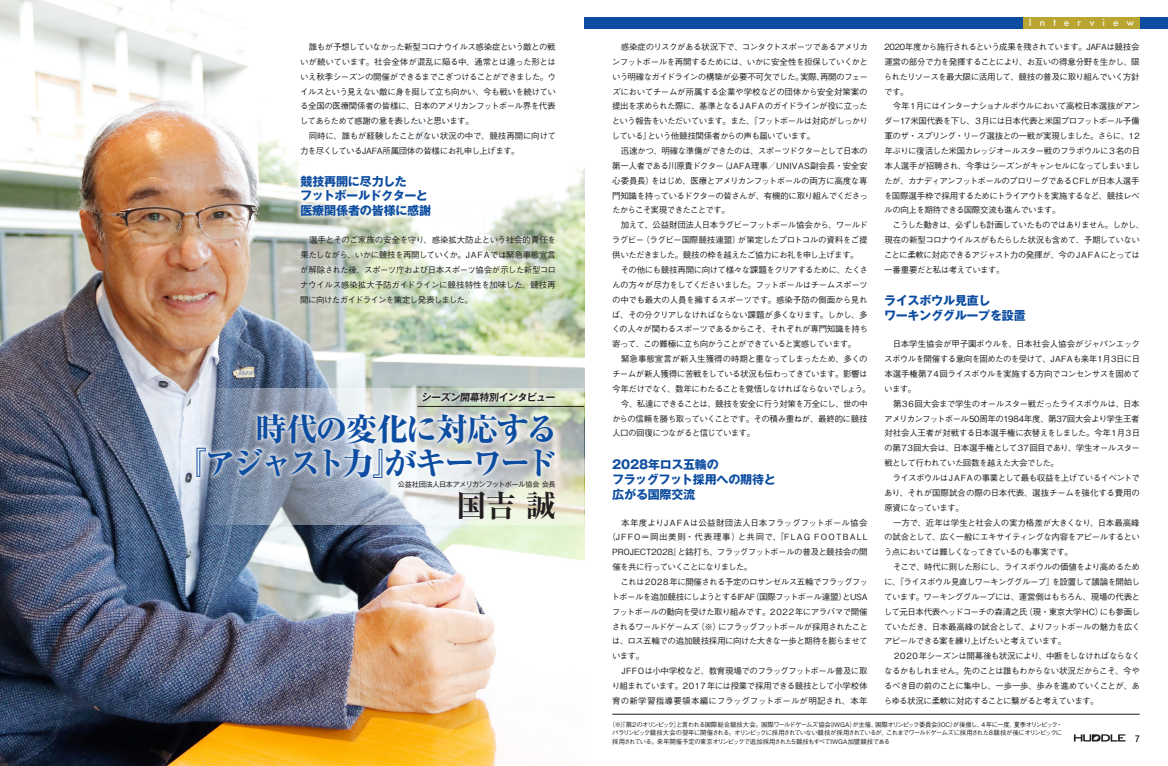
<style>
.page{position:relative;width:1168px;height:766px;background:#fff}
.page>*{position:absolute;margin:0;border:0;box-sizing:border-box;transform-origin:0 0}
.t1{font:800 31.9px "Ryumin Pro";letter-spacing:-.12em;color:#0d4da1}
.t2{font:800 31.9px "Ryumin Pro";letter-spacing:-.055em;color:#0d4da1}
.t3{font:700 expanded 30.5px "Ryumin Pro";color:#231f20}
.t4{font:700 12px/14.8px "Gothic MB101 Pro";letter-spacing:-.02em;color:#0d4da1}
.t5{font:700 9.9px "Gothic MB101 Pro De";color:#231f20}
.t6{font:9.9px "Futura";letter-spacing:.85em;color:#fff}
.t7{font:500 condensed 9.6px "Helvetica Neue LT Std";color:#231f20}
.本文{font:500 8.5px/14.8px "Gothic BBB Pro";letter-spacing:-.06em;color:#231f20;text-align:justify}
.本文-2{font:500 8.5px "Gothic BBB Pro";letter-spacing:.14em;color:#231f20}
.本文-3{font:500 8.5px "Gothic BBB Pro";letter-spacing:.01em;color:#231f20}
.本文-4{font:500 8.5px "Gothic BBB Pro";letter-spacing:-.09em;color:#231f20}
.t8{font:7.1px "Gothic MB101 Pro";letter-spacing:-.04em;color:#231f20}
.t9{font:500 6.4px/8.5px "Gothic BBB Pro";letter-spacing:-.065em;color:#231f20;text-align:justify}
</style>
<div class="page">
<svg style="left:1074px;top:734px;width:51px;height:7px"></svg>
<img style="left:0;top:0;width:584px;height:765px">
<div style="left:584px;top:17px;width:584px;height:11px;background:#0d4da1"></div>
<svg style="left:185px;top:388px;width:399px;height:136px;background:#b7c0c5"></svg>
<div style="left:294px;top:169px;width:143px;height:54px;background:#fff;opacity:.75"></div>
<div style="left:191px;top:408px;width:369px;height:74px;background:#fff;opacity:.75"></div>
<svg style="left:417px;top:387px;width:144px;height:20px;background:#d1dbcb"></svg>
<div style="left:1023px;top:17px;width:117px;height:11px;background:#bba532"></div>
<hr style="left:612px;top:713px;width:528px;height:1px;background:#231f20">
<hr style="left:418px;top:406px;width:166px;height:1px;background:#231f20">
<p class="本文" style="left:300px;top:38px;width:258px">　誰もが予想していなかった新型コロナウイルス感染症という敵との戦いが続いています。社会全体が混乱に陥る中、通常とは違った形とはいえ秋季シーズンの開催ができるまでこぎつけることができました。ウイルスという見えない敵に身を挺して立ち向かい、今も戦いを続けている全国の医療関係者の皆様に、日本のアメリカンフットボール界を代表してあらためて感謝の意を表したいと思います。</p>
<p class="本文" style="left:300px;top:127px;width:257px">　同時に、誰もが経験したことがない状況の中で、競技再開に向けて力を尽くしているJAFA所属団体の皆様にお礼申し上げます。</p>
<p class="t4" style="left:300px;top:172px;width:133px">競技再開に尽力した<br>フットボールドクターと医療関係者の皆様に感謝</p>
<p class="本文" style="left:300px;top:231px;width:257px">　選手とそのご家族の安全を守り、感染拡大防止という社会的責任を果たしながら、いかに競技を再開していくか。J A FAでは緊急事態宣言が解除された後、スポーツ庁および日本スポーツ協会が示した新型コロナウイルス感染拡大予防ガイドラインに競技特性を加味した、競技再開に向けたガイドラインを策定し発表しました。</p>
<p class="t5" style="left:421px;top:389px;width:137px">シーズン開幕特別インタビュー</p>
<p class="t2" style="left:255px;top:403px;width:304px">時代の変化に対応する</p>
<p class="t1" style="left:175px;top:437px;width:383px">『アジャスト力』がキーワード</p>
<p class="t8" style="left:398px;top:478px;width:159px">公益社団法人日本アメリカンフットボール協会 会長</p>
<p class="t3" style="left:456px;top:481px;width:101px">国吉 誠</p>
<p class="本文" style="left:612px;top:38px;width:258px">　感染症のリスクがある状況下で、コンタクトスポーツであるアメリカンフットボールを再開するためには、いかに安全性を担保していくかという明確なガイドラインの構築が必要不可欠でした。実際、再開のフェーズにおいてチームが所属する企業や学校などの団体から安全対策案の提出を求められた際に、基準となるJ A FAのガイドラインが役に立ったという報告をいただいています。また、『フットボールは対応がしっかりしている』という他競技関係者からの声も届いています。</p>
<p class="本文" style="left:612px;top:142px;width:257px">　迅速かつ、明確な準備ができたのは、スポーツドクターとして日本の第一人者である川原貴ドクター（JAFA理事／UNIVAS副会長・安全安心委員長）をはじめ、医療とアメリカンフットボールの両方に高度な専門知識を持っているドクターの皆さんが、有機的に取り組んでくださったからこそ実現できたことです。</p>
<p class="本文" style="left:612px;top:217px;width:257px">　加えて、公益財団法人日本ラグビーフットボール協会から、ワールドラグビー（ラグビー国際競技連盟）が策定したプロトコルの資料をご提供いただきました。競技の枠を越えたご協力にお礼を申し上げます。</p>
<p class="本文" style="left:612px;top:261px;width:258px">　その他にも競技再開に向けて様々な課題をクリアするために、たくさんの方々が尽力をしてくださいました。フットボールはチームスポーツの中でも最大の人員を擁するスポーツです。感染予防の側面から見れば、その分クリアしなければならない課題が多くなります。しかし、多くの人々が関わるスポーツであるからこそ、それぞれが専門知識を持ち寄って、この難極に立ち向かうことができていると実感しています。</p>
<p class="本文" style="left:612px;top:350px;width:260px;text-align:left">　緊急事態宣言が新入生獲得の時期と重なってしまったため、多くのチームが新人獲得に苦戦をしている状況も伝わってきています。影響は今年だけでなく、数年にわたることを覚悟しなければならないでしょう。</p>
<p class="本文" style="left:612px;top:395px;width:257px">　今、私達にできることは、競技を安全に行う対策を万全にし、世の中からの信頼を勝ち取っていくことです。その積み重ねが、最終的に競技人口の回復につながると信じています。</p>
<p class="t4" style="left:612px;top:455px;width:165px">2028年ロス五輪の<br>フラッグフット採用への期待と広がる国際交流</p>
<p class="本文-3" style="left:612px;top:515px;width:257px">　本年度よりJAFAは公益財団法人日本フラッグフットボール協会</p>
<p class="本文-2" style="left:607px;top:530px;width:261px">（JFFO＝岡出美則・代表理事）と共同で、『FLAG FOOTBALL</p>
<p class="本文" style="left:612px;top:543px;width:257px">PROJECT2028』と銘打ち、フラッグフットボールの普及と競技会の開</p>
<p class="本文-4" style="left:612px;top:560px;width:142px">催を共に行っていくことになりました。</p>
<p class="本文" style="left:611px;top:573px;width:258px">　これは2028年に開催される予定のロサンゼルス五輪でフラッグフットボールを追加競技にしようとするIFAF（国際フットボール連盟）とUSAフットボールの動向を受けた取り組みです。2022年にアラバマで開催されるワールドゲームズ（※）にフラッグフットボールが採用されたことは、ロス五輪での追加競技採用に向けた大きな一歩と期待を膨らませています。</p>
<p class="本文" style="left:612px;top:662px;width:257px">　JFFOは小中学校など、教育現場でのフラッグフットボール普及に取り組まれています。2017年には授業で採用できる競技として小学校体育の新学習指導要領本編にフラッグフットボールが明記され、本年</p>
<p class="t6" style="left:1029px;top:17px;width:106px">Interview</p>
<p class="本文" style="left:884px;top:38px;width:257px">2020年度から施行されるという成果を残されています。JAFAは競技会運営の部分で力を発揮することにより、お互いの得意分野を生かし、限られたリソースを最大限に活用して、競技の普及に取り組んでいく方針です。</p>
<p class="本文" style="left:884px;top:98px;width:258px">　今年1月にはインターナショナルボウルにおいて高校日本選抜がアンダー17米国代表を下し、３月には日本代表と米国プロフットボール予備軍のザ・スプリング・リーグ選抜との一戦が実現しました。さらに、12年ぶりに復活した米国カレッジオールスター戦のフラボウルに３名の日本人選手が招聘され、今季はシーズンがキャンセルになってしまいましたが、カナディアンフットボールのプロリーグであるCFLが日本人選手を国際選手枠で採用するためにトライアウトを実施するなど、競技レベルの向上を期待できる国際交流も進んでいます。</p>
<p class="本文" style="left:884px;top:217px;width:262px;text-align:left">　こうした動きは、必ずしも計画していたものではありません。しかし、現在の新型コロナウイルスがもたらした状況も含めて、予期していないことに柔軟に対応できるアジャスト力の発揮が、今のJAFAにとっては一番重要だと私は考えています。</p>
<p class="t4" style="left:884px;top:291px;width:143px">ライスボウル見直し<br>ワーキンググループを設置</p>
<p class="本文" style="left:884px;top:335px;width:257px">　日本学生協会が甲子園ボウルを、日本社会人協会がジャパンエックスボウルを開催する意向を固めたのを受けて、JAFAも来年1月3日に日本選手権第74回ライスボウルを実施する方向でコンセンサスを固めています。</p>
<p class="本文" style="left:884px;top:395px;width:257px">　第36回大会まで学生のオールスター戦だったライスボウルは、日本アメリカンフットボール50周年の1984年度、第37回大会より学生王者対社会人王者が対戦する日本選手権に衣替えをしました。今年1月3日の第73回大会は、日本選手権として37回目であり、学生オールスター戦として行われていた回数を越えた大会でした。</p>
<p class="本文" style="left:884px;top:469px;width:257px">　ライスボウルはJA FA の事業として最も収益を上げているイベントであり、それが国際試合の際の日本代表、選抜チームを強化する費用の原資になっています。</p>
<p class="本文" style="left:884px;top:513px;width:257px">　一方で、近年は学生と社会人の実力格差が大きくなり、日本最高峰の試合として、広く一般にエキサイティングな内容をアピールするという点においては難しくなってきているのも事実です。</p>
<p class="本文" style="left:884px;top:558px;width:258px">　そこで、時代に則した形にし、ライスボウルの価値をより高めるために、『ライスボウル見直しワーキンググループ』を設置して議論を開始しています。ワーキンググループには、運営側はもちろん、現場の代表として元日本代表ヘッドコーチの森清之氏（現・東京大学HC）にも参画していただき、日本最高峰の試合として、よりフットボールの魅力を広くアピールできる案を練り上げたいと考えています。</p>
<p class="本文" style="left:884px;top:647px;width:258px">　2020年シーズンは開幕後も状況により、中断をしなければならなくなるかもしれません。先のことは誰もわからない状況だからこそ、今やるべき目の前のことに集中し、一歩一歩、歩みを進めていくことが、あらゆる状況に柔軟に対応することに繋がると考えています。</p>
<p class="t9" style="left:612px;top:719px;width:452px;text-indent:-3px">（※）『第２のオリンピック』と言われる国際総合競技大会。国際ワールドゲームズ協会（IWGA）が主催、国際オリンピック委員会（IOC）が後援し、４年に一度、夏季オリンピック・パラリンピック競技大会の翌年に開催される。オリンピックに採用されていない競技が採用されているが、これまでワールドゲームズに採用された８競技が後にオリンピックに採用されている。来年開催予定の東京オリンピックで追加採用された５競技もすべてIWGA加盟競技である</p>
<p class="t7" style="left:1135px;top:732px;width:6px">7</p>
</div>
